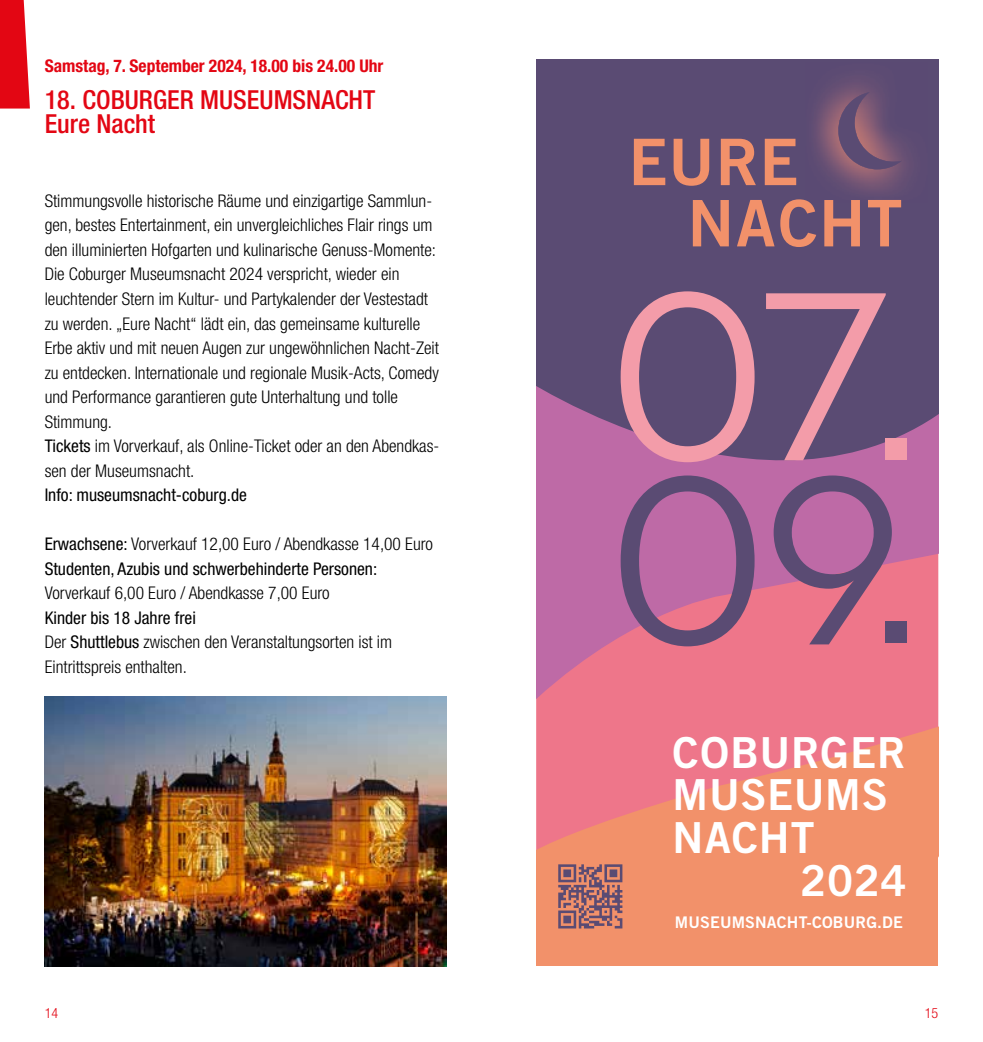
<style>
.page{position:relative;width:983px;height:1042px;background:#fff}
.page>*{position:absolute;margin:0;border:0;box-sizing:border-box;transform-origin:0 0}
.t1{font:42.7px/42.7px "Trade Gothic LT Bold Two";letter-spacing:.02em;color:#fff}
.t2{font:500 condensed 26.25px/24.5px "Helvetica Neue LT Pro";color:#e30613}
.t3{font:300 condensed 17.5px/24.5px "Helvetica Neue LT Pro";color:#000}
.t4{font:condensed 17.5px/24.5px "Helvetica Neue LT Pro";color:#000}
.t5{font:700 condensed 17.5px "Helvetica Neue LT Pro";color:#e30613}
.t6{font:16.1px "Trade Gothic LT Bold Two";letter-spacing:.01em;color:#fff}
.t7{font:300 condensed 14px "Helvetica Neue LT Pro";color:#e30613}
.s1{font-weight:400}
.s2{font-weight:300}
</style>
<div class="page">
<svg style="left:0;top:0;width:30px;height:109px;background:#e6212c"></svg>
<img style="left:45px;top:697px;width:401px;height:269px">
<div style="left:536px;top:59px;width:402px;height:457px;background:#5a4b73"></div>
<svg style="left:536px;top:374px;width:402px;height:342px;background:#c96c94"></svg>
<svg style="left:536px;top:716px;width:402px;height:249px;background:#f08973"></svg>
<svg style="left:620px;top:475px;width:134px;height:171px;background:#a46191"></svg>
<svg style="left:773px;top:475px;width:118px;height:169px;background:#ab638c"></svg>
<svg style="left:620px;top:291px;width:134px;height:171px"></svg>
<svg style="left:765px;top:293px;width:120px;height:167px"></svg>
<div style="left:885px;top:438px;width:21px;height:22px;background:#f39ca9"></div>
<div style="left:885px;top:622px;width:21px;height:21px;background:#5a4b73"></div>
<img style="left:814px;top:79px;width:95px;height:123px">
<svg style="left:832px;top:92px;width:69px;height:83px"></svg>
<svg style="left:692px;top:199px;width:208px;height:48px"></svg>
<svg style="left:633px;top:139px;width:163px;height:47px"></svg>
<svg style="left:554px;top:849px;width:80px;height:81px;background:#bd786c"></svg>
<p class="t5" style="left:45px;top:56px;width:340px">Samstag, 7. September 2024, 18.00 bis 24.00 Uhr</p>
<h2 class="t2" style="left:45px;top:87px;width:332px">18. COBURGER MUSEUMSNACHT<br>Eure Nacht</h2>
<p class="t3" style="left:45px;top:188px;width:396px">Stimmungsvolle historische Räume und einzigartige Sammlun&shy;gen, bestes Entertainment, ein unvergleichliches Flair rings um den illuminierten Hofgarten und kulinarische Genuss-Momente:<br>Die Coburger Museumsnacht 2024 verspricht, wieder ein leuchtender Stern im Kultur- und Partykalender der Vestestadt zu werden. „Eure Nacht“ lädt ein, das gemeinsame kulturelle Erbe aktiv und mit neuen Augen zur ungewöhnlichen Nacht-Zeit zu entdecken. Internationale und regionale Musik-Acts, Comedy und Performance garantieren gute Unterhaltung und tolle Stimmung.<br><span class="s1">Tickets</span> im Vorverkauf, als Online-Ticket oder an den Abendkas&shy;sen der Museumsnacht.</p>
<p class="t4" style="left:45px;top:482px;width:204px">Info: museumsnacht-coburg.de</p>
<p class="t4" style="left:45px;top:531px;width:390px">Erwachsene: <span class="s2">Vorverkauf 12,00 Euro / Abendkasse 14,00 Euro<br></span>Studenten, Azubis und schwerbehinderte Personen:</p>
<p class="t3" style="left:45px;top:580px;width:286px">Vorverkauf 6,00 Euro / Abendkasse 7,00 Euro</p>
<p class="t3" style="left:45px;top:605px;width:349px"><span class="s1">Kinder bis 18 Jahre frei<br></span>Der <span class="s1">Shuttlebus</span> zwischen den Veranstaltungsorten ist im<br>Eintrittspreis enthalten.</p>
<h1 class="t1" style="left:672px;top:730px;width:234px">COBURGER<br>MUSEUMS<br>NACHT</h1>
<h1 class="t1" style="left:800px;top:858px;width:108px">2024</h1>
<p class="t6" style="left:674px;top:912px;width:229px">MUSEUMSNACHT-COBURG.DE</p>
<p class="t7" style="left:45px;top:1005px;width:15px">14</p>
<p class="t7" style="left:924px;top:1005px;width:15px">15</p>
</div>
